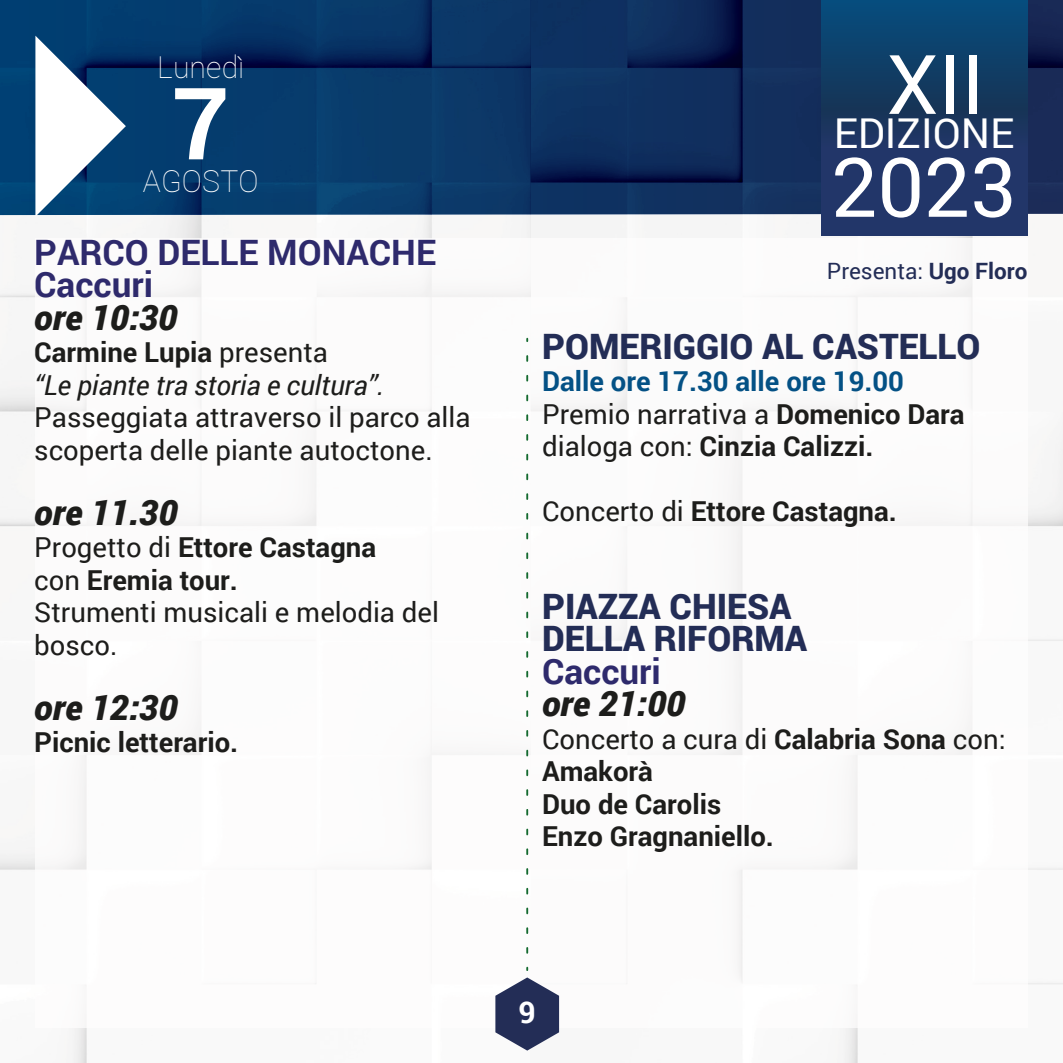
<style>
.page{position:relative;width:1063px;height:1063px;background:#fff}
.page>*{position:absolute;margin:0;border:0;box-sizing:border-box;transform-origin:0 0}
.t1{font:700 100px "Roboto";color:#fff}
.t2{font:82.25px "Roboto";color:#fff}
.t3{font:41.25px "Roboto";color:#fff}
.t4{font:900 35px/32.5px "Roboto";color:#232d56}
.t5{font:italic 900 35px "Roboto";color:#1d1d1b}
.t6{font:700 35px/32.5px "Roboto";color:#2e2a6c}
.t7{font:100 30.25px "Roboto";letter-spacing:.005em;color:#fff}
.t8{font:700 30px "Roboto";color:#fff}
.t9{font:27.5px/32.5px "Roboto";color:#1d1d1b}
.t10{font:700 27.5px/32.5px "Roboto";color:#1d1d1b}
.t11{font:italic 27.5px/32.5px "Roboto";letter-spacing:-.005em;color:#1d1d1b}
.t12{font:22.5px "Roboto";color:#232d56}
.s1{font-weight:700;font-style:normal}
.s2{font-style:normal}
.s3{font-weight:700}
.s4{font-weight:700;color:#045185}
.s5{font-weight:400}
</style>
<div class="page">
<img style="left:0;top:215px;width:1063px;height:848px">
<svg style="left:0;top:0;width:1063px;height:215px;background:#0a3364"></svg>
<div style="left:35px;top:238px;width:993px;height:790px;background:#fffefe"></div>
<svg style="left:495px;top:977px;width:64px;height:74px"></svg>
<svg style="left:35px;top:36px;width:91px;height:181px"></svg>
<svg style="left:822px;top:0;width:206px;height:235px;background:#173a68"></svg>
<svg style="left:526px;top:355px;width:2px;height:598px"></svg>
<p class="t7" style="left:157px;top:46px;width:89px">Lunedì</p>
<h1 class="t1" style="left:172px;top:53px;width:59px">7</h1>
<p class="t7" style="left:143px;top:160px;width:117px">AGOSTO</p>
<p class="t6" style="left:34px;top:235px;width:403px">PARCO DELLE MONACHE<br>Caccuri</p>
<p class="t5" style="left:34px;top:293px;width:145px">ore 10:30</p>
<p class="t11" style="left:34px;top:335px;width:351px"><span class="s1">Carmine Lupia</span> <span class="s2">presenta<br></span>“Le piante tra storia e cultura”.</p>
<p class="t9" style="left:34px;top:400px;width:438px">Passeggiata attraverso il parco alla scoperta delle piante autoctone.</p>
<p class="t5" style="left:34px;top:488px;width:145px">ore 11.30</p>
<p class="t9" style="left:34px;top:530px;width:406px">Progetto di <span class="s3">Ettore Castagna<br></span>con <span class="s3">Eremia tour.<br></span>Strumenti musicali e melodia del bosco.</p>
<p class="t5" style="left:34px;top:683px;width:145px">ore 12:30</p>
<p class="t10" style="left:34px;top:725px;width:205px">Picnic letterario.</p>
<h2 class="t2" style="left:886px;top:27px;width:100px">XII</h2>
<h3 class="t3" style="left:834px;top:105px;width:182px">EDIZIONE</h3>
<h2 class="t2" style="left:831px;top:130px;width:187px">2023</h2>
<p class="t12" style="left:827px;top:255px;width:202px">Presenta: <span class="s3">Ugo Floro</span></p>
<p class="t4" style="left:542px;top:329px;width:440px">POMERIGGIO AL CASTELLO</p>
<p class="t9" style="left:542px;top:364px;width:424px"><span class="s4">Dalle ore 17.30 alle ore 19.00<br></span>Premio narrativa a <span class="s3">Domenico Dara </span>dialoga con: <span class="s3">Cinzia Calizzi.</span></p>
<p class="t10" style="left:542px;top:494px;width:356px"><span class="s5">Concerto di</span> Ettore Castagna.</p>
<p class="t4" style="left:542px;top:589px;width:266px">PIAZZA CHIESA<br>DELLA RIFORMA</p>
<p class="t6" style="left:542px;top:654px;width:120px">Caccuri</p>
<p class="t5" style="left:542px;top:679px;width:145px">ore 21:00</p>
<p class="t10" style="left:542px;top:722px;width:465px"><span class="s5">Concerto a cura di</span> Calabria Sona <span class="s5">con:<br></span>Amakorà<br>Duo de Carolis<br>Enzo Gragnaniello.</p>
<p class="t8" style="left:519px;top:991px;width:19px">9</p>
</div>
